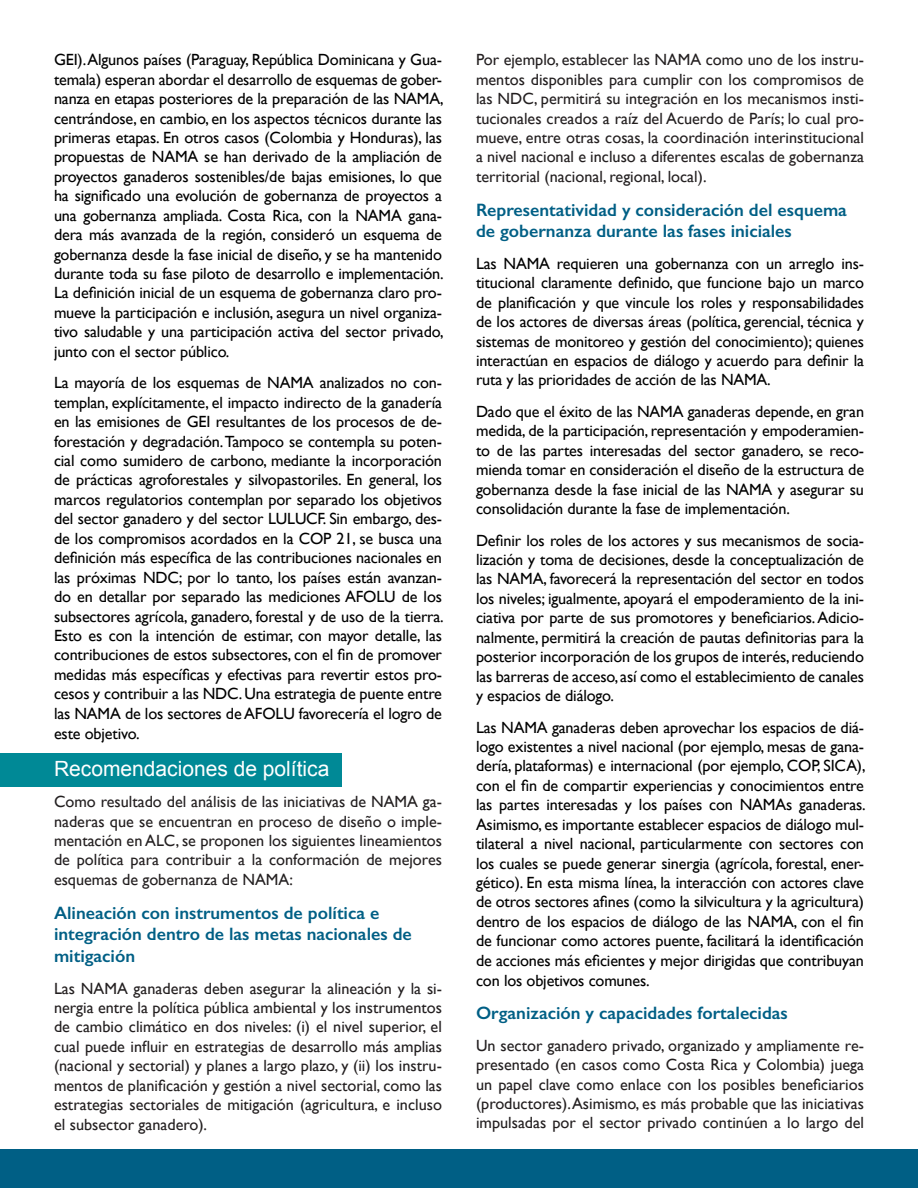
<style>
.page{position:relative;width:918px;height:1188px;background:#fff}
.page>*{position:absolute;margin:0;border:0;box-sizing:border-box;transform-origin:0 0}
.t1{font:21px "Arial";color:#fff}
.subti{font:600 18px/21.6px "Gill Sans";color:#005f85}
.texto_policy{font:16.2px/19.5px "Gill Sans";letter-spacing:-.01em;color:#000;text-align:justify}
.texto_policy-2{font:16.2px/19.5px "Gill Sans";color:#231f20;text-align:justify}
</style>
<div class="page">
<div style="left:0;top:754px;width:342px;height:33px;background:#008996"></div>
<div style="left:0;top:1149px;width:918px;height:39px;background:#005f85"></div>
<p class="texto_policy" style="left:54px;top:50px;width:391px">GEI). Algunos países (Paraguay, República Dominicana y Gua&shy;temala) esperan abordar el desarrollo de esquemas de gober&shy;nanza en etapas posteriores de la preparación de las NAMA, centrándose, en cambio, en los aspectos técnicos durante las primeras etapas. En otros casos (Colombia y Honduras), las propuestas de NAMA se han derivado de la ampliación de proyectos ganaderos sostenibles/de bajas emisiones, lo que ha significado una evolución de gobernanza de proyectos a una gobernanza ampliada. Costa Rica, con la NAMA gana&shy;dera más avanzada de la región, consideró un esquema de gobernanza desde la fase inicial de diseño, y se ha mantenido durante toda su fase piloto de desarrollo e implementación.<br>La definición inicial de un esquema de gobernanza claro pro&shy;mueve la participación e inclusión, asegura un nivel organiza&shy;tivo saludable y una participación activa del sector privado, junto con el sector público.</p>
<p class="texto_policy" style="left:54px;top:373px;width:391px">La mayoría de los esquemas de NAMA analizados no con&shy;templan, explícitamente, el impacto indirecto de la ganadería en las emisiones de GEI resultantes de los procesos de de&shy;forestación y degradación. Tampoco se contempla su poten&shy;cial como sumidero de carbono, mediante la incorporación de prácticas agroforestales y silvopastoriles. En general, los marcos regulatorios contemplan por separado los objetivos del sector ganadero y del sector LULUCF. Sin embargo, des&shy;de los compromisos acordados en la COP 21, se busca una definición más específica de las contribuciones nacionales en las próximas NDC; por lo tanto, los países están avanzan&shy;do en detallar por separado las mediciones AFOLU de los subsectores agrícola, ganadero, forestal y de uso de la tierra.<br>Esto es con la intención de estimar, con mayor detalle, las contribuciones de estos subsectores, con el fin de promover medidas más específicas y efectivas para revertir estos pro&shy;cesos y contribuir a las NDC. Una estrategia de puente entre las NAMA de los sectores de AFOLU favorecería el logro de este objetivo.</p>
<p class="t1" style="left:54px;top:755px;width:277px">Recomendaciones de política</p>
<p class="texto_policy-2" style="left:54px;top:792px;width:390px">Como resultado del análisis de las iniciativas de NAMA ga&shy;naderas que se encuentran en proceso de diseño o imple&shy;mentación en ALC, se proponen los siguientes lineamientos de política para contribuir a la conformación de mejores esquemas de gobernanza de NAMA:</p>
<p class="subti" style="left:54px;top:902px;width:359px">Alineación con instrumentos de política e integración dentro de las metas nacionales de mitigación</p>
<p class="texto_policy-2" style="left:54px;top:978px;width:390px">Las NAMA ganaderas deben asegurar la alineación y la si&shy;nergia entre la política pública ambiental y los instrumentos de cambio climático en dos niveles: (i) el nivel superior, el cual puede influir en estrategias de desarrollo más amplias (nacional y sectorial) y planes a largo plazo, y (ii) los instru&shy;mentos de planificación y gestión a nivel sectorial, como las estrategias sectoriales de mitigación (agricultura, e incluso el subsector ganadero).</p>
<p class="texto_policy-2" style="left:476px;top:50px;width:390px">Por ejemplo, establecer las NAMA como uno de los instru&shy;mentos disponibles para cumplir con los compromisos de las NDC, permitirá su integración en los mecanismos insti&shy;tucionales creados a raíz del Acuerdo de París; lo cual pro&shy;mueve, entre otras cosas, la coordinación interinstitucional a nivel nacional e incluso a diferentes escalas de gobernanza territorial (nacional, regional, local).</p>
<p class="subti" style="left:476px;top:199px;width:372px">Representatividad y consideración del esquema de gobernanza durante las fases iniciales</p>
<p class="texto_policy" style="left:476px;top:253px;width:390px">Las NAMA requieren una gobernanza con un arreglo ins&shy;titucional claramente definido, que funcione bajo un marco de planificación y que vincule los roles y responsabilidades de los actores de diversas áreas (política, gerencial, técnica y sistemas de monitoreo y gestión del conocimiento); quienes interactúan en espacios de diálogo y acuerdo para definir la ruta y las prioridades de acción de las NAMA.</p>
<p class="texto_policy" style="left:476px;top:402px;width:390px">Dado que el éxito de las NAMA ganaderas depende, en gran medida, de la participación, representación y empoderamien&shy;to de las partes interesadas del sector ganadero, se reco&shy;mienda tomar en consideración el diseño de la estructura de gobernanza desde la fase inicial de las NAMA y asegurar su consolidación durante la fase de implementación.</p>
<p class="texto_policy" style="left:476px;top:530px;width:390px">Definir los roles de los actores y sus mecanismos de socia&shy;lización y toma de decisiones, desde la conceptualización de las NAMA, favorecerá la representación del sector en todos los niveles; igualmente, apoyará el empoderamiento de la ini&shy;ciativa por parte de sus promotores y beneficiarios. Adicio&shy;nalmente, permitirá la creación de pautas definitorias para la posterior incorporación de los grupos de interés, reduciendo las barreras de acceso, así como el establecimiento de canales y espacios de diálogo.</p>
<p class="texto_policy" style="left:476px;top:717px;width:391px">Las NAMA ganaderas deben aprovechar los espacios de diá&shy;logo existentes a nivel nacional (por ejemplo, mesas de gana&shy;dería, plataformas) e internacional (por ejemplo, COP, SICA), con el fin de compartir experiencias y conocimientos entre las partes interesadas y los países con NAMAs ganaderas.<br>Asimismo, es importante establecer espacios de diálogo mul&shy;tilateral a nivel nacional, particularmente con sectores con los cuales se puede generar sinergia (agrícola, forestal, ener&shy;gético). En esta misma línea, la interacción con actores clave de otros sectores afines (como la silvicultura y la agricultura) dentro de los espacios de diálogo de las NAMA, con el fin de funcionar como actores puente, facilitará la identificación de acciones más eficientes y mejor dirigidas que contribuyan con los objetivos comunes.</p>
<p class="subti" style="left:476px;top:1002px;width:313px">Organización y capacidades fortalecidas</p>
<p class="texto_policy-2" style="left:476px;top:1035px;width:390px">Un sector ganadero privado, organizado y ampliamente re&shy;presentado (en casos como Costa Rica y Colombia) juega un papel clave como enlace con los posibles beneficiarios (productores). Asimismo, es más probable que las iniciativas impulsadas por el sector privado continúen a lo largo del</p>
</div>
